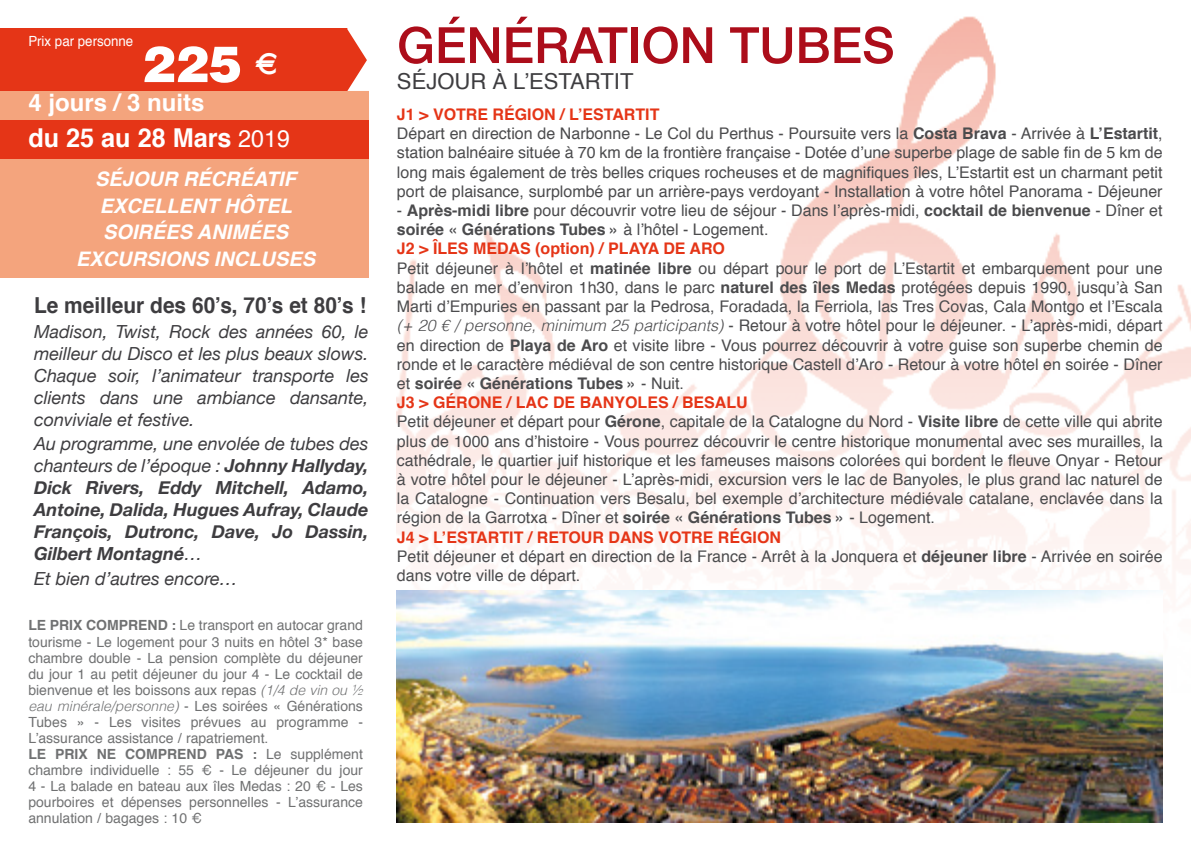
<style>
.page{position:relative;width:1191px;height:851px;background:#fff}
.page>*{position:absolute;margin:0;border:0;box-sizing:border-box;transform-origin:0 0}
.t1{font:500 50px "Helvetica Neue";color:#ac0d1a}
.t2{font:900 50px "Helvetica";color:#fff}
.t3{font:700 26px "Helvetica";color:#fff}
.t4{font:700 24px "Helvetica";color:#fff}
.t5{font:700 22px "Helvetica";color:#3e3d40;scale:.95 1}
.t6{font:22px "Helvetica";color:#3e3d40}
.t7{font:italic 700 20px/26.6px "Helvetica";color:#fff;text-align:center}
.t8{font:italic 700 18px/22px "Helvetica Neue";color:#3e3d40;text-align:justify}
.t9{font:italic 18px/22px "Helvetica Neue";color:#3e3d40;text-align:justify}
.t10{font:16px/19.2px "Helvetica";color:#4b4b4d}
.t11{font:14px/16px "Helvetica";color:#707172}
.t12{font:14px "Helvetica";color:#fff;scale:.95 1}
.s1{font-weight:400;font-size:24px}
.s2{font-weight:400}
.s3{font-weight:700}
.s4{font-weight:300;font-style:italic}
.s5{font-weight:700;color:#e53517}
</style>
<div class="page">
<img style="left:397px;top:16px;width:794px;height:695px">
<div style="left:0;top:159px;width:369px;height:119px;background:#f4a47d"></div>
<div style="left:0;top:28px;width:369px;height:131px;background:#e53517"></div>
<div style="left:0;top:91px;width:369px;height:28px;background:#f4a47d"></div>
<svg style="left:347px;top:28px;width:22px;height:63px"></svg>
<img style="left:397px;top:590px;width:765px;height:232px">
<p class="t12" style="left:28px;top:30px;width:112px">Prix par personne</p>
<h1 class="t2" style="left:142px;top:31px;width:138px">225 <sup>E</sup></h1>
<h3 class="t4" style="left:28px;top:83px;width:178px">4 jours / 3 nuits</h3>
<h2 class="t3" style="left:28px;top:117px;width:263px">du 25 au 28 Mars <span class="s1">2019</span></h2>
<p class="t7" style="left:76px;top:166px;width:240px">SÉJOUR RÉCRÉATIF<br>EXCELLENT HÔTEL<br>SOIRÉES ANIMÉES<br>EXCURSIONS INCLUSES</p>
<h3 class="t5" style="left:34px;top:287px;width:351px">Le meilleur des 60’s, 70’s et 80’s !</h3>
<p class="t9" style="left:34px;top:321px;width:336px">Madison, Twist, Rock des années 60, le meilleur du Disco et les plus beaux slows.<br>Chaque soir, l’animateur transporte les clients dans une ambiance dansante, conviviale et festive.</p>
<p class="t8" style="left:34px;top:433px;width:336px"><span class="s2">Au programme, une envolée de tubes des chanteurs de l’époque :</span> Johnny Hallyday, Dick Rivers, Eddy Mitchell, Adamo, Antoine, Dalida, Hugues Aufray, Claude François, Dutronc, Dave, Jo Dassin, Gilbert Montagné<span class="s2">…</span></p>
<p class="t9" style="left:34px;top:569px;width:205px">Et bien d’autres encore…</p>
<p class="t11" style="left:28px;top:618px;width:336px"><span class="s3">LE PRIX COMPREND :</span> Le transport en autocar grand tourisme - Le logement pour 3 nuits en hôtel 3* base chambre double - La pension complète du déjeuner du jour 1 au petit déjeuner du jour 4 - Le cocktail de bienvenue et les boissons aux repas <span class="s4">(1/4 de vin ou ½ eau minérale/personne)</span> - Les soirées « Générations Tubes » - Les visites prévues au programme - L’assurance assistance / rapatriement.<br><span class="s3">LE PRIX NE COMPREND PAS :</span> Le supplément chambre individuelle : 55 € - Le déjeuner du jour 4 - La balade en bateau aux îles Medas : 20 € - Les pourboires et dépenses personnelles - L’assurance annulation / bagages : 10 €</p>
<h1 class="t1" style="left:397px;top:5px;width:499px">GÉNÉRATION TUBES</h1>
<h3 class="t6" style="left:397px;top:65px;width:238px">SÉJOUR À L’ESTARTIT</h3>
<p class="t10" style="left:397px;top:105px;width:767px"><span class="s5">J1 &gt; VOTRE RÉGION / L’ESTARTIT<br></span>Départ en direction de Narbonne - Le Col du Perthus - Poursuite vers la <span class="s3">Costa Brava</span> - Arrivée à <span class="s3">L’Estartit</span>, station balnéaire située à 70 km de la frontière française - Dotée d’une superbe plage de sable fin de 5 km de long mais également de très belles criques rocheuses et de magnifiques îles, L’Estartit est un charmant petit port de plaisance, surplombé par un arrière-pays verdoyant - Installation à votre hôtel Panorama - Déjeuner</p>
<p class="t10" style="left:397px;top:201px;width:767px">- <span class="s3">Après-midi libre</span> pour découvrir votre lieu de séjour - Dans l’après-midi, <span class="s3">cocktail de bienvenue</span> - Dîner et <span class="s3">soirée « Générations Tubes »</span> à l’hôtel - Logement.<br><span class="s5">J2 &gt; ÎLES MEDAS (option) / PLAYA DE ARO<br></span>Petit déjeuner à l’hôtel et <span class="s3">matinée libre</span> ou départ pour le port de L’Estartit et embarquement pour une balade en mer d’environ 1h30, dans le parc <span class="s3">naturel des îles Medas</span> protégées depuis 1990, jusqu’à San Marti d’Empuries en passant par la Pedrosa, Foradada, la Ferriola, las Tres Covas, Cala Montgo et l’Escala <span class="s4">(+ 20 € / personne, minimum 25 participants)</span> - Retour à votre hôtel pour le déjeuner. - L’après-midi, départ en direction de <span class="s3">Playa de Aro</span> et visite libre - Vous pourrez découvrir à votre guise son superbe chemin de ronde et le caractère médiéval de son centre historique Castell d’Aro - Retour à votre hôtel en soirée - Dîner et <span class="s3">soirée « Générations Tubes »</span> - Nuit.<br><span class="s5">J3 &gt; GÉRONE / LAC DE BANYOLES / BESALU<br></span>Petit déjeuner et départ pour <span class="s3">Gérone</span>, capitale de la Catalogne du Nord - <span class="s3">Visite libre</span> de cette ville qui abrite plus de 1000 ans d’histoire - Vous pourrez découvrir le centre historique monumental avec ses murailles, la cathédrale, le quartier juif historique et les fameuses maisons colorées qui bordent le fleuve Onyar - Retour à votre hôtel pour le déjeuner - L’après-midi, excursion vers le lac de Banyoles, le plus grand lac naturel de la Catalogne - Continuation vers Besalu, bel exemple d’architecture médiévale catalane, enclavée dans la région de la Garrotxa - Dîner et <span class="s3">soirée « Générations Tubes »</span> - Logement.<br><span class="s5">J4 &gt; L’ESTARTIT / RETOUR DANS VOTRE RÉGION<br></span>Petit déjeuner et départ en direction de la France - Arrêt à la Jonquera et <span class="s3">déjeuner libre</span> - Arrivée en soirée dans votre ville de départ.</p>
</div>
